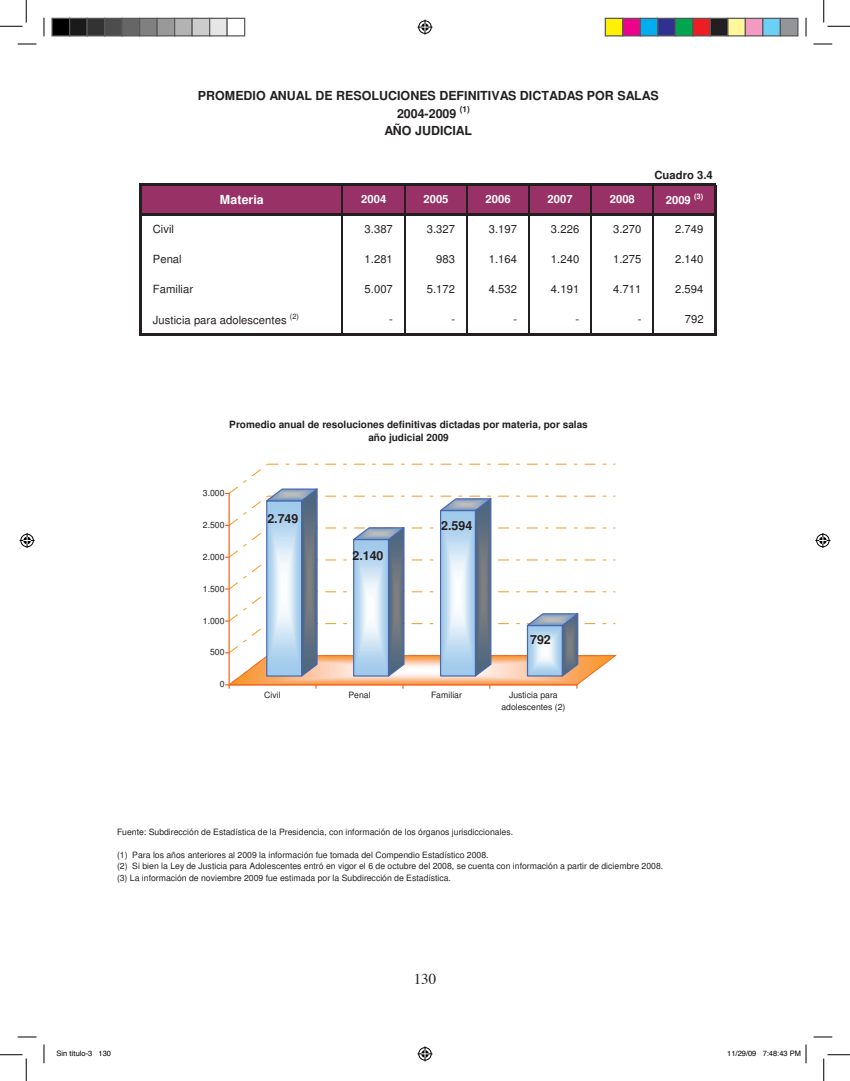
<style>
.page{position:relative;width:850px;height:1081px;background:#fff}
.page>*{position:absolute;margin:0;border:0;box-sizing:border-box;transform-origin:0 0}
.t1{font:15px "Times";color:#231f20}
.t2{font:700 12.5px/17.5px "Helvetica";color:#231f20;text-align:center}
.t3{font:700 12.5px "Helvetica";color:#fff}
.t4{font:11.25px "Helvetica";letter-spacing:.005em;color:#231f20}
.t5{font:700 11.25px "Helvetica";letter-spacing:.005em;color:#fff}
.t6{font:700 11.25px "Helvetica";letter-spacing:.005em;color:#231f20}
.t7{font:700 10px/13.2px "Helvetica";color:#231f20;text-align:center}
.t8{font:8.75px/11.4px "Helvetica";letter-spacing:-.005em;color:#231f20}
.t9{font:700 8.25px "Helvetica";color:#231f20}
.t10{font:7.5px "Helvetica";color:#000}
.t11{font:700 7.5px "Helvetica";color:#fff}
.t12{font:7.5px "Helvetica";color:#231f20}
</style>
<div class="page">
<div style="left:140px;top:184px;width:575px;height:30px;background:#983266"></div>
<svg style="left:342px;top:185px;width:1px;height:28px"></svg>
<svg style="left:404px;top:185px;width:1px;height:28px"></svg>
<svg style="left:466px;top:185px;width:1px;height:28px"></svg>
<svg style="left:528px;top:185px;width:1px;height:28px"></svg>
<svg style="left:590px;top:185px;width:1px;height:28px"></svg>
<svg style="left:652px;top:185px;width:1px;height:28px"></svg>
<hr style="left:139px;top:183px;width:2px;height:152px;background:#231f20">
<hr style="left:342px;top:215px;width:1px;height:118px;background:#231f20">
<hr style="left:404px;top:215px;width:1px;height:118px;background:#231f20">
<hr style="left:466px;top:215px;width:1px;height:118px;background:#231f20">
<hr style="left:528px;top:215px;width:1px;height:118px;background:#231f20">
<hr style="left:590px;top:215px;width:1px;height:118px;background:#231f20">
<hr style="left:652px;top:215px;width:1px;height:118px;background:#231f20">
<hr style="left:714px;top:185px;width:2px;height:150px;background:#231f20">
<hr style="left:141px;top:183px;width:575px;height:2px;background:#231f20">
<hr style="left:141px;top:213px;width:575px;height:2px;background:#231f20">
<hr style="left:141px;top:333px;width:575px;height:2px;background:#231f20">
<svg style="left:226px;top:464px;width:389px;height:224px"></svg>
<svg style="left:18px;top:43px;width:18px;height:2px"></svg>
<svg style="left:813px;top:43px;width:19px;height:2px"></svg>
<svg style="left:18px;top:1036px;width:18px;height:1px"></svg>
<svg style="left:813px;top:1036px;width:19px;height:1px"></svg>
<svg style="left:43px;top:18px;width:2px;height:18px"></svg>
<svg style="left:43px;top:1044px;width:2px;height:18px"></svg>
<svg style="left:805px;top:18px;width:2px;height:18px"></svg>
<svg style="left:0;top:0;width:27px;height:27px"></svg>
<svg style="left:0;top:1054px;width:27px;height:26px"></svg>
<svg style="left:823px;top:0;width:27px;height:27px"></svg>
<svg style="left:823px;top:1054px;width:27px;height:26px"></svg>
<svg style="left:417px;top:20px;width:15px;height:15px"></svg>
<svg style="left:417px;top:1046px;width:15px;height:14px"></svg>
<svg style="left:20px;top:533px;width:15px;height:15px"></svg>
<svg style="left:815px;top:533px;width:15px;height:15px"></svg>
<div style="left:52px;top:18px;width:18px;height:18px;background:#000"></div>
<div style="left:51px;top:18px;width:19px;height:18px;border:1px solid #595959"></div>
<div style="left:70px;top:18px;width:17px;height:18px;background:#1a1a1a"></div>
<div style="left:69px;top:18px;width:19px;height:18px;border:1px solid #595959"></div>
<div style="left:87px;top:18px;width:18px;height:18px;background:#333"></div>
<div style="left:86px;top:18px;width:19px;height:18px;border:1px solid #595959"></div>
<div style="left:105px;top:18px;width:17px;height:18px;background:#4d4d4d"></div>
<div style="left:104px;top:18px;width:19px;height:18px;border:1px solid #595959"></div>
<div style="left:122px;top:18px;width:18px;height:18px;background:#666"></div>
<div style="left:121px;top:18px;width:19px;height:18px;border:1px solid #595959"></div>
<div style="left:140px;top:18px;width:17px;height:18px;background:#808080"></div>
<div style="left:139px;top:18px;width:19px;height:18px;border:1px solid #595959"></div>
<div style="left:157px;top:18px;width:18px;height:18px;background:#999"></div>
<div style="left:156px;top:18px;width:19px;height:18px;border:1px solid #595959"></div>
<div style="left:175px;top:18px;width:17px;height:18px;background:#b3b3b3"></div>
<div style="left:174px;top:18px;width:19px;height:18px;border:1px solid #595959"></div>
<div style="left:192px;top:18px;width:18px;height:18px;background:#ccc"></div>
<div style="left:191px;top:18px;width:19px;height:18px;border:1px solid #595959"></div>
<div style="left:210px;top:18px;width:17px;height:18px;background:#e6e6e6"></div>
<div style="left:209px;top:18px;width:19px;height:18px;border:1px solid #595959"></div>
<div style="left:226px;top:18px;width:19px;height:18px;border:1px solid #595959"></div>
<div style="left:605px;top:18px;width:18px;height:18px;background:#fff101"></div>
<div style="left:605px;top:18px;width:18px;height:18px;border:1px solid #595959"></div>
<div style="left:623px;top:18px;width:17px;height:18px;background:#ed028c"></div>
<div style="left:622px;top:18px;width:19px;height:18px;border:1px solid #595959"></div>
<div style="left:640px;top:18px;width:18px;height:18px;background:#00aeef"></div>
<div style="left:640px;top:18px;width:18px;height:18px;border:1px solid #595959"></div>
<div style="left:658px;top:18px;width:17px;height:18px;background:#2e3092"></div>
<div style="left:657px;top:18px;width:19px;height:18px;border:1px solid #595959"></div>
<div style="left:675px;top:18px;width:18px;height:18px;background:#00a54f"></div>
<div style="left:675px;top:18px;width:18px;height:18px;border:1px solid #595959"></div>
<div style="left:693px;top:18px;width:17px;height:18px;background:#ee1d23"></div>
<div style="left:692px;top:18px;width:19px;height:18px;border:1px solid #595959"></div>
<div style="left:710px;top:18px;width:18px;height:18px;background:#231f20"></div>
<div style="left:710px;top:18px;width:18px;height:18px;border:1px solid #595959"></div>
<div style="left:728px;top:18px;width:17px;height:18px;background:#fff79a"></div>
<div style="left:727px;top:18px;width:19px;height:18px;border:1px solid #595959"></div>
<div style="left:745px;top:18px;width:18px;height:18px;background:#f499c2"></div>
<div style="left:745px;top:18px;width:18px;height:18px;border:1px solid #595959"></div>
<div style="left:763px;top:18px;width:17px;height:18px;background:#6bcff6"></div>
<div style="left:762px;top:18px;width:19px;height:18px;border:1px solid #595959"></div>
<div style="left:780px;top:18px;width:18px;height:18px;background:#939598"></div>
<div style="left:780px;top:18px;width:18px;height:18px;border:1px solid #595959"></div>
<svg style="left:805px;top:1044px;width:2px;height:18px"></svg>
<h2 class="t2" style="left:198px;top:87px;width:462px">PROMEDIO ANUAL DE RESOLUCIONES DEFINITIVAS DICTADAS POR SALAS<br>2004-2009</h2>
<p class="t9" style="left:460px;top:104px;width:12px">(1)</p>
<h2 class="t2" style="left:384px;top:122px;width:89px">AÑO JUDICIAL</h2>
<p class="t6" style="left:654px;top:169px;width:60px">Cuadro 3.4</p>
<h2 class="t3" style="left:220px;top:192px;width:45px">Materia</h2>
<p class="t5" style="left:361px;top:192px;width:27px">2004</p>
<p class="t5" style="left:423px;top:192px;width:27px">2005</p>
<p class="t5" style="left:485px;top:192px;width:27px">2006</p>
<p class="t5" style="left:547px;top:192px;width:27px">2007</p>
<p class="t5" style="left:610px;top:192px;width:27px">2008</p>
<p class="t5" style="left:666px;top:193px;width:27px">2009</p>
<p class="t11" style="left:694px;top:191px;width:11px">(3)</p>
<p class="t4" style="left:153px;top:222px;width:23px">Civil</p>
<p class="t4" style="left:364px;top:222px;width:30px">3.387</p>
<p class="t4" style="left:427px;top:222px;width:30px">3.327</p>
<p class="t4" style="left:489px;top:222px;width:30px">3.197</p>
<p class="t4" style="left:551px;top:222px;width:30px">3.226</p>
<p class="t4" style="left:613px;top:222px;width:30px">3.270</p>
<p class="t4" style="left:675px;top:222px;width:30px">2.749</p>
<p class="t4" style="left:153px;top:252px;width:30px">Penal</p>
<p class="t4" style="left:364px;top:252px;width:30px">1.281</p>
<p class="t4" style="left:436px;top:252px;width:20px">983</p>
<p class="t4" style="left:489px;top:252px;width:30px">1.164</p>
<p class="t4" style="left:551px;top:252px;width:30px">1.240</p>
<p class="t4" style="left:613px;top:252px;width:30px">1.275</p>
<p class="t4" style="left:675px;top:252px;width:30px">2.140</p>
<p class="t4" style="left:153px;top:282px;width:42px">Familiar</p>
<p class="t4" style="left:364px;top:282px;width:30px">5.007</p>
<p class="t4" style="left:427px;top:282px;width:30px">5.172</p>
<p class="t4" style="left:489px;top:282px;width:30px">4.532</p>
<p class="t4" style="left:551px;top:282px;width:30px">4.191</p>
<p class="t4" style="left:613px;top:282px;width:30px">4.711</p>
<p class="t4" style="left:675px;top:282px;width:30px">2.594</p>
<p class="t4" style="left:153px;top:313px;width:135px">Justicia para adolescentes</p>
<p class="t12" style="left:290px;top:311px;width:11px">(2)</p>
<p class="t4" style="left:389px;top:312px;width:5px">-</p>
<p class="t4" style="left:451px;top:312px;width:5px">-</p>
<p class="t4" style="left:513px;top:312px;width:5px">-</p>
<p class="t4" style="left:575px;top:312px;width:5px">-</p>
<p class="t4" style="left:638px;top:312px;width:5px">-</p>
<p class="t4" style="left:685px;top:312px;width:20px">792</p>
<p class="t7" style="left:229px;top:418px;width:360px">Promedio anual de resoluciones definitivas dictadas por materia, por salas año judicial 2009</p>
<p class="t8" style="left:203px;top:487px;width:23px">3.000</p>
<p class="t8" style="left:203px;top:519px;width:23px">2.500</p>
<p class="t8" style="left:203px;top:550px;width:23px">2.000</p>
<p class="t8" style="left:203px;top:582px;width:23px">1.500</p>
<p class="t8" style="left:203px;top:614px;width:23px">1.000</p>
<p class="t8" style="left:210px;top:646px;width:16px">500</p>
<p class="t8" style="left:220px;top:678px;width:6px">0</p>
<h2 class="t2" style="left:267px;top:510px;width:33px">2.749</h2>
<h2 class="t2" style="left:352px;top:546px;width:33px">2.140</h2>
<h2 class="t2" style="left:441px;top:516px;width:33px">2.594</h2>
<h2 class="t2" style="left:530px;top:630px;width:22px">792</h2>
<p class="t8" style="left:264px;top:689px;width:18px">Civil</p>
<p class="t8" style="left:348px;top:689px;width:24px">Penal</p>
<p class="t8" style="left:431px;top:689px;width:32px">Familiar</p>
<p class="t8" style="left:501px;top:689px;width:65px;text-align:center">Justicia para adolescentes (2)</p>
<p class="t8" style="left:117px;top:825px;width:398px">Fuente: Subdirección de Estadística de la Presidencia, con información de los órganos jurisdiccionales.</p>
<p class="t8" style="left:117px;top:848px;width:548px">(1) Para los años anteriores al 2009 la información fue tomada del Compendio Estadístico 2008.<br>(2) Si bien la Ley de Justicia para Adolescentes entró en vigor el 6 de octubre del 2008, se cuenta con información a partir de diciembre 2008. (3) La información de noviembre 2009 fue estimada por la Subdirección de Estadística.</p>
<h1 class="t1" style="left:414px;top:964px;width:24px">130</h1>
<p class="t10" style="left:56px;top:1046px;width:56px">Sin título-3 130</p>
<p class="t10" style="left:727px;top:1046px;width:75px">11/29/09 7:48:43 PM</p>
</div>
